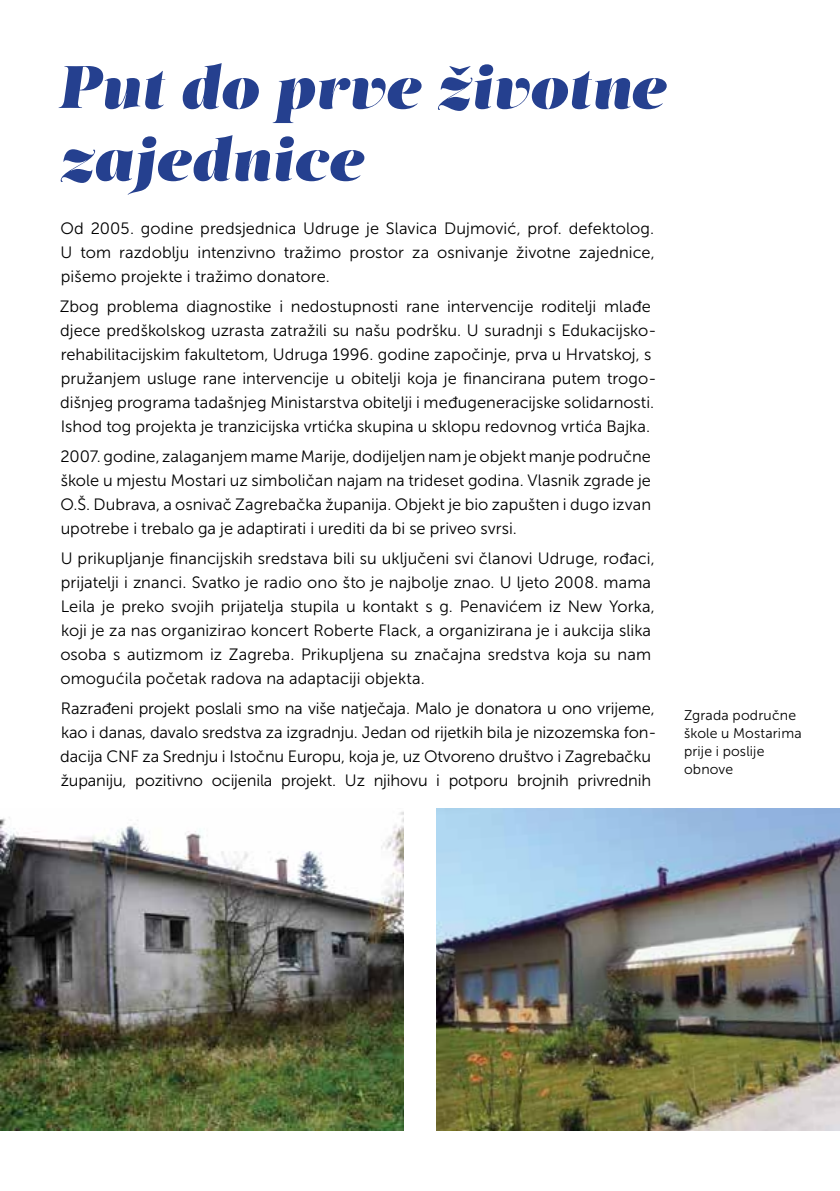
<style>
.page{position:relative;width:840px;height:1191px;background:#fff}
.page>*{position:absolute;margin:0;border:0;box-sizing:border-box;transform-origin:0 0}
.t1{font:60px/72px "Salome Italic 0 wt";color:#25408f}
.t2{font:16.4px/24px "Museo Sans 300";color:#000}
.t3{font:14px/18px "Museo Sans 300";letter-spacing:.01em;color:#000}
</style>
<div class="page">
<img style="left:0;top:811px;width:404px;height:319px">
<img style="left:436px;top:808px;width:403px;height:323px">
<h1 class="t1" style="left:57px;top:51px;width:609px">Put do prve životne zajednice</h1>
<p class="t2" style="left:60px;top:216px;width:595px;text-align:justify">Od 2005. godine predsjednica Udruge je Slavica Dujmović, prof. defektolog.<br>U tom razdoblju intenzivno tražimo prostor za osnivanje životne zajednice, pišemo projekte i tražimo donatore.</p>
<p class="t2" style="left:60px;top:294px;width:598px">Zbog problema diagnostike i nedostupnosti rane intervencije roditelji mlađe djece predškolskog uzrasta zatražili su našu podršku. U suradnji s Edukacijsko&shy;rehabilitacijskim fakultetom, Udruga 1996. godine započinje, prva u Hrvatskoj, s pružanjem usluge rane intervencije u obitelji koja je financirana putem trogo&shy;dišnjeg programa tadašnjeg Ministarstva obitelji i međugeneracijske solidarnosti.<br>Ishod tog projekta je tranzicijska vrtićka skupina u sklopu redovnog vrtića Bajka.</p>
<p class="t2" style="left:60px;top:444px;width:592px;text-align:justify">2007. godine, zalaganjem mame Marije, dodijeljen nam je objekt manje područne škole u mjestu Mostari uz simboličan najam na trideset godina. Vlasnik zgrade je O.Š. Dubrava, a osnivač Zagrebačka županija. Objekt je bio zapušten i dugo izvan upotrebe i trebalo ga je adaptirati i urediti da bi se priveo svrsi.</p>
<p class="t2" style="left:60px;top:546px;width:595px">U prikupljanje financijskih sredstava bili su uključeni svi članovi Udruge, rođaci, prijatelji i znanci. Svatko je radio ono što je najbolje znao. U ljeto 2008. mama Leila je preko svojih prijatelja stupila u kontakt s g. Penavićem iz New Yorka, koji je za nas organizirao koncert Roberte Flack, a organizirana je i aukcija slika osoba s autizmom iz Zagreba. Prikupljena su značajna sredstva koja su nam omogućila početak radova na adaptaciji objekta.</p>
<p class="t2" style="left:60px;top:696px;width:597px">Razrađeni projekt poslali smo na više natječaja. Malo je donatora u ono vrijeme, kao i danas, davalo sredstva za izgradnju. Jedan od rijetkih bila je nizozemska fon&shy;dacija CNF za Srednju i Istočnu Europu, koja je, uz Otvoreno društvo i Zagrebačku županiju, pozitivno ocijenila projekt. Uz njihovu i potporu brojnih privrednih</p>
<p class="t3" style="left:683px;top:706px;width:119px">Zgrada područne škole u Mostarima prije i poslije obnove</p>
</div>
